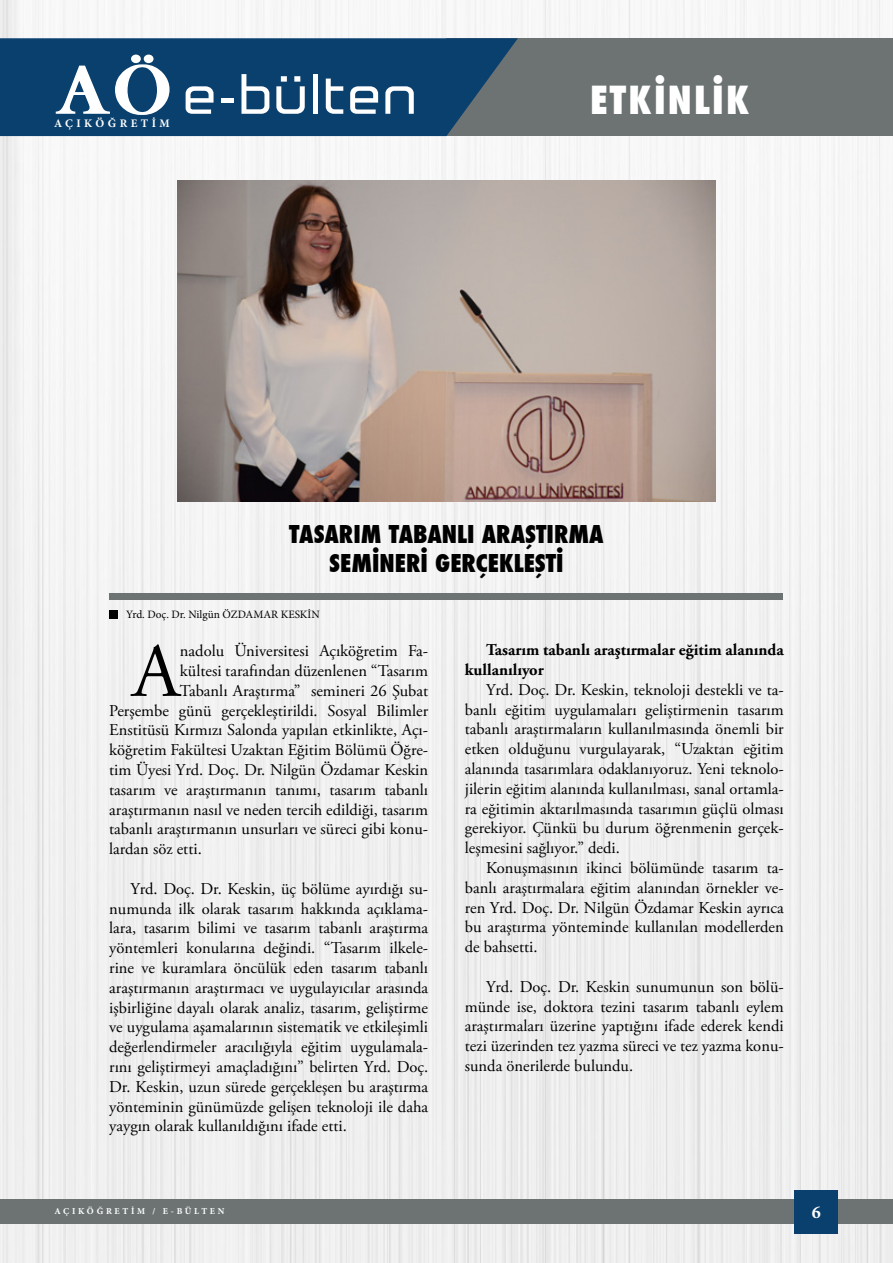
<style>
.page{position:relative;width:893px;height:1263px;background:#fff}
.page>*{position:absolute;margin:0;border:0;box-sizing:border-box;transform-origin:0 0}
.t1{font:76.2px "Adobe Garamond Pro";color:#000}
.t2{font:800 condensed 37.8px "Futura";letter-spacing:.06em;color:#fff}
.t3{font:800 condensed 24px/28.8px "Futura";color:#000;text-align:center}
.t4{font:700 18px "Minion Pro";color:#fff}
.t5{font:16.5px/19.8px "Adobe Garamond Pro";color:#000;text-align:justify}
.t6{font:700 16.5px/19.8px "Adobe Garamond Pro";color:#000}
.t7{font:700 11.55px "Minion Pro";letter-spacing:.3em;color:#fff}
.t8{font:11.25px "Minion Pro";color:#000}
.t9{font:700 9px "Minion Pro";letter-spacing:.3em;color:#fff}
</style>
<div class="page">
<img style="left:1px;top:0;width:892px;height:1263px">
<div style="left:0;top:1199px;width:892px;height:25px;background:#6d7373"></div>
<div style="left:795px;top:1190px;width:43px;height:43px;background:#0a406e"></div>
<div style="left:446px;top:38px;width:447px;height:98px;background:#6d7373"></div>
<svg style="left:0;top:38px;width:518px;height:98px;background:#13456f"></svg>
<svg style="left:186px;top:86px;width:28px;height:28px"></svg>
<hr style="left:221px;top:98px;width:12px;height:4px;background:#fff">
<svg style="left:241px;top:74px;width:28px;height:40px"></svg>
<svg style="left:276px;top:76px;width:29px;height:38px"></svg>
<div style="left:313px;top:74px;width:5px;height:40px;background:#fff"></div>
<svg style="left:326px;top:79px;width:17px;height:35px"></svg>
<svg style="left:350px;top:86px;width:28px;height:28px"></svg>
<svg style="left:385px;top:86px;width:29px;height:28px"></svg>
<svg style="left:55px;top:64px;width:115px;height:52px"></svg>
<div style="left:131px;top:55px;width:10px;height:8px;background:#fff;border-radius:50%"></div>
<div style="left:144px;top:55px;width:10px;height:8px;background:#fff;border-radius:50%"></div>
<div style="left:110px;top:593px;width:673px;height:7px;background:#6d7373"></div>
<img style="left:177px;top:181px;width:539px;height:320px">
<div style="left:109px;top:610px;width:9px;height:9px;background:#000"></div>
<p class="t7" style="left:54px;top:116px;width:117px">AÇIKÖĞRETİM</p>
<h2 class="t2" style="left:590px;top:74px;width:161px">ETKİNLİK</h2>
<h3 class="t3" style="left:289px;top:520px;width:316px">TASARIM TABANLI ARAŞTIRMA<br>SEMİNERİ GERÇEKLEŞTİ</h3>
<p class="t8" style="left:126px;top:607px;width:195px">Yrd. Doç. Dr. Nilgün ÖZDAMAR KESKİN</p>
<h1 class="t1" style="left:132px;top:626px;width:49px">A</h1>
<p class="t5" style="left:180px;top:642px;width:250px">nadolu Üniversitesi Açıköğretim Fa-</p>
<p class="t5" style="left:180px;top:661px;width:250px">kültesi tarafından düzenlenen “Tasarım</p>
<p class="t5" style="left:180px;top:681px;width:250px">Tabanlı Araştırma” semineri 26 Şubat</p>
<p class="t5" style="left:109px;top:701px;width:320px">Perşembe günü gerçekleştirildi. Sosyal Bilimler</p>
<p class="t5" style="left:109px;top:721px;width:320px">Enstitüsü Kırmızı Salonda yapılan etkinlikte, Açı-</p>
<p class="t5" style="left:109px;top:741px;width:320px">köğretim Fakültesi Uzaktan Eğitim Bölümü Öğre-</p>
<p class="t5" style="left:109px;top:760px;width:320px">tim Üyesi Yrd. Doç. Dr. Nilgün Özdamar Keskin</p>
<p class="t5" style="left:109px;top:780px;width:320px">tasarım ve araştırmanın tanımı, tasarım tabanlı</p>
<p class="t5" style="left:109px;top:800px;width:320px">araştırmanın nasıl ve neden tercih edildiği, tasarım</p>
<p class="t5" style="left:109px;top:820px;width:320px">tabanlı araştırmanın unsurları ve süreci gibi konu-</p>
<p class="t5" style="left:109px;top:840px;width:94px">lardan söz etti.</p>
<p class="t5" style="left:109px;top:879px;width:320px;text-indent:21px">Yrd. Doç. Dr. Keskin, üç bölüme ayırdığı su&shy;numunda ilk olarak tasarım hakkında açıklama&shy;lara, tasarım bilimi ve tasarım tabanlı araştırma yöntemleri konularına değindi. “Tasarım ilkele&shy;rine ve kuramlara öncülük eden tasarım tabanlı araştırmanın araştırmacı ve uygulayıcılar arasında işbirliğine dayalı olarak analiz, tasarım, geliştirme ve uygulama aşamalarının sistematik ve etkileşimli değerlendirmeler aracılığıyla eğitim uygulamala&shy;rını geliştirmeyi amaçladığını” belirten Yrd. Doç.<br>Dr. Keskin, uzun sürede gerçekleşen bu araştırma yönteminin günümüzde gelişen teknoloji ile daha yaygın olarak kullanıldığını ifade etti.</p>
<p class="t6" style="left:465px;top:640px;width:320px;text-indent:21px">Tasarım tabanlı araştırmalar eğitim alanında kullanılıyor</p>
<p class="t5" style="left:465px;top:680px;width:320px;text-indent:21px">Yrd. Doç. Dr. Keskin, teknoloji destekli ve ta&shy;banlı eğitim uygulamaları geliştirmenin tasarım tabanlı araştırmaların kullanılmasında önemli bir etken olduğunu vurgulayarak, “Uzaktan eğitim alanında tasarımlara odaklanıyoruz. Yeni teknolo&shy;jilerin eğitim alanında kullanılması, sanal ortamla&shy;ra eğitimin aktarılmasında tasarımın güçlü olması gerekiyor. Çünkü bu durum öğrenmenin gerçek&shy;leşmesini sağlıyor.” dedi.</p>
<p class="t5" style="left:465px;top:858px;width:320px;text-indent:21px">Konuşmasının ikinci bölümünde tasarım ta&shy;banlı araştırmalara eğitim alanından örnekler ve&shy;ren Yrd. Doç. Dr. Nilgün Özdamar Keskin ayrıca bu araştırma yönteminde kullanılan modellerden de bahsetti.</p>
<p class="t5" style="left:465px;top:977px;width:320px;text-indent:21px">Yrd. Doç. Dr. Keskin sunumunun son bölü&shy;münde ise, doktora tezini tasarım tabanlı eylem araştırmaları üzerine yaptığını ifade ederek kendi tezi üzerinden tez yazma süreci ve tez yazma konu&shy;sunda önerilerde bulundu.</p>
<p class="t9" style="left:54px;top:1204px;width:172px">AÇIKÖĞRETİM / E-BÜLTEN</p>
<p class="t4" style="left:812px;top:1199px;width:10px">6</p>
</div>
